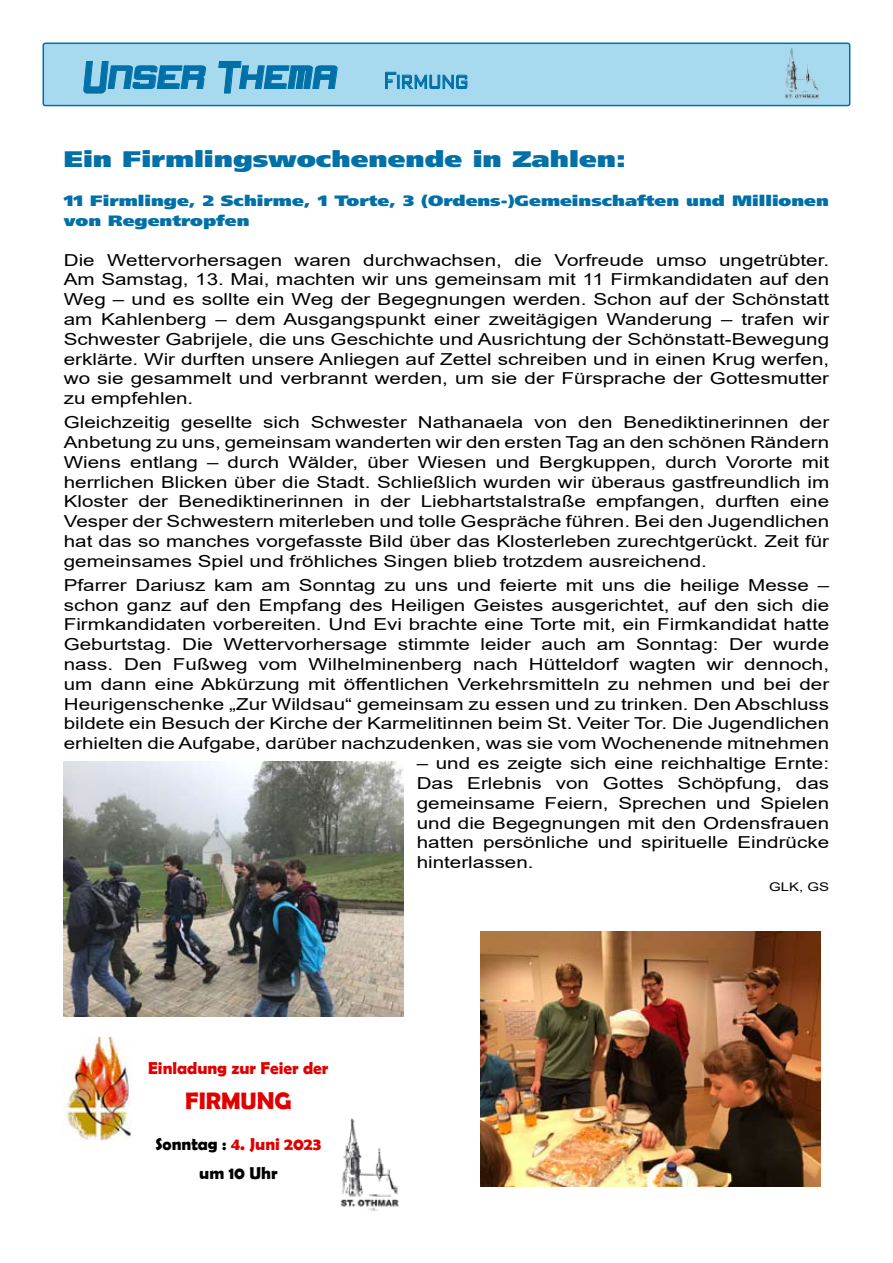
<style>
.page{position:relative;width:893px;height:1263px;background:#fff}
.page>*{position:absolute;margin:0;border:0;box-sizing:border-box;transform-origin:0 0}
.t1{font:45px "Never Say Die";letter-spacing:.07em;color:#0070a8;scale:.67 1}
.t2{font:700 23.85px "Berlin Sans FB Demi";color:#e10000}
.t3{font:22.5px "Frutiger LT 95 Ult Blk";color:#0070a8;scale:1.25 1}
.t4{font:700 17.25px/29.1px "Berlin Sans FB Demi";color:#000;text-align:center}
.t5{font:700 17.25px "Berlin Sans FB Demi";color:#e10000}
.t6{font:16.5px/19.8px "Arial";color:#000;text-align:justify;scale:1.25 1}
.t7{font:15px/19.8px "Frutiger LT 95 Ult Blk";color:#0070a8;scale:1.25 1}
.t8{font:12px "Arial";color:#000;scale:1.25 1}
.s1{font-family:"Bank Gothic BT";font-weight:300;font-size:31.5px}
.s2{color:#e10000}
</style>
<div class="page">
<img style="left:64px;top:761px;width:340px;height:255px">
<img style="left:340px;top:1118px;width:59px;height:94px">
<img style="left:64px;top:1037px;width:68px;height:104px">
<img style="left:480px;top:931px;width:341px;height:255px">
<div style="left:43px;top:43px;width:807px;height:63px;background:#a7daef;border-radius:2px"></div>
<div style="left:43px;top:43px;width:807px;height:63px;border:2px solid #0070a8;border-radius:2px"></div>
<svg style="left:385px;top:71px;width:83px;height:18px"></svg>
<svg style="left:83px;top:61px;width:123px;height:33px"></svg>
<svg style="left:218px;top:61px;width:120px;height:33px"></svg>
<img style="left:785px;top:48px;width:34px;height:53px">
<h1 class="t1" style="left:85px;top:49px;width:574px">Unser Thema <span class="s1">Firmung</span></h1>
<h3 class="t3" style="left:64px;top:145px;width:452px">Ein Firmlingswochenende in Zahlen:</h3>
<p class="t7" style="left:64px;top:191px;width:614px">11 Firmlinge, 2 Schirme, 1 Torte, 3 (Ordens-)Gemeinschaften und Millionen von Regentropfen</p>
<p class="t6" style="left:64px;top:250px;width:614px">Die Wettervorhersagen waren durchwachsen, die Vorfreude umso ungetrübter.<br>Am Samstag, 13. Mai, machten wir uns gemeinsam mit 11 Firmkandidaten auf den Weg – und es sollte ein Weg der Begegnungen werden. Schon auf der Schönstatt am Kahlenberg – dem Ausgangspunkt einer zweitägigen Wanderung – trafen wir Schwester Gabrijele, die uns Geschichte und Ausrichtung der Schönstatt-Bewegung erklärte. Wir durften unsere Anliegen auf Zettel schreiben und in einen Krug werfen, wo sie gesammelt und verbrannt werden, um sie der Fürsprache der Gottesmutter zu empfehlen.</p>
<p class="t6" style="left:64px;top:412px;width:614px">Gleichzeitig gesellte sich Schwester Nathanaela von den Benediktinerinnen der Anbetung zu uns, gemeinsam wanderten wir den ersten Tag an den schönen Rändern Wiens entlang – durch Wälder, über Wiesen und Bergkuppen, durch Vororte mit herrlichen Blicken über die Stadt. Schließlich wurden wir überaus gastfreundlich im Kloster der Benediktinerinnen in der Liebhartstalstraße empfangen, durften eine Vesper der Schwestern miterleben und tolle Gespräche führen. Bei den Jugendlichen hat das so manches vorgefasste Bild über das Klosterleben zurechtgerückt. Zeit für gemeinsames Spiel und fröhliches Singen blieb trotzdem ausreichend.</p>
<p class="t6" style="left:64px;top:575px;width:614px">Pfarrer Dariusz kam am Sonntag zu uns und feierte mit uns die heilige Messe – schon ganz auf den Empfang des Heiligen Geistes ausgerichtet, auf den sich die Firmkandidaten vorbereiten. Und Evi brachte eine Torte mit, ein Firmkandidat hatte Geburtstag. Die Wettervorhersage stimmte leider auch am Sonntag: Der wurde nass. Den Fußweg vom Wilhelminenberg nach Hütteldorf wagten wir dennoch, um dann eine Abkürzung mit öffentlichen Verkehrsmitteln zu nehmen und bei der Heurigenschenke „Zur Wildsau“ gemeinsam zu essen und zu trinken. Den Abschluss bildete ein Besuch der Kirche der Karmelitinnen beim St. Veiter Tor. Die Jugendlichen erhielten die Aufgabe, darüber nachzudenken, was sie vom Wochenende mitnehmen</p>
<p class="t6" style="left:417px;top:753px;width:331px">– und es zeigte sich eine reichhaltige Ernte:<br>Das Erlebnis von Gottes Schöpfung, das gemeinsame Feiern, Sprechen und Spielen und die Begegnungen mit den Ordensfrauen hatten persönliche und spirituelle Eindrücke hinterlassen.</p>
<p class="t8" style="left:769px;top:878px;width:50px">GLK, GS</p>
<p class="t5" style="left:148px;top:1058px;width:182px">Einladung zur Feier der</p>
<h2 class="t2" style="left:185px;top:1087px;width:108px">FIRMUNG</h2>
<p class="t4" style="left:155px;top:1129px;width:167px">Sonntag : <span class="s2">4. Juni 2023 </span>um 10 Uhr</p>
</div>
